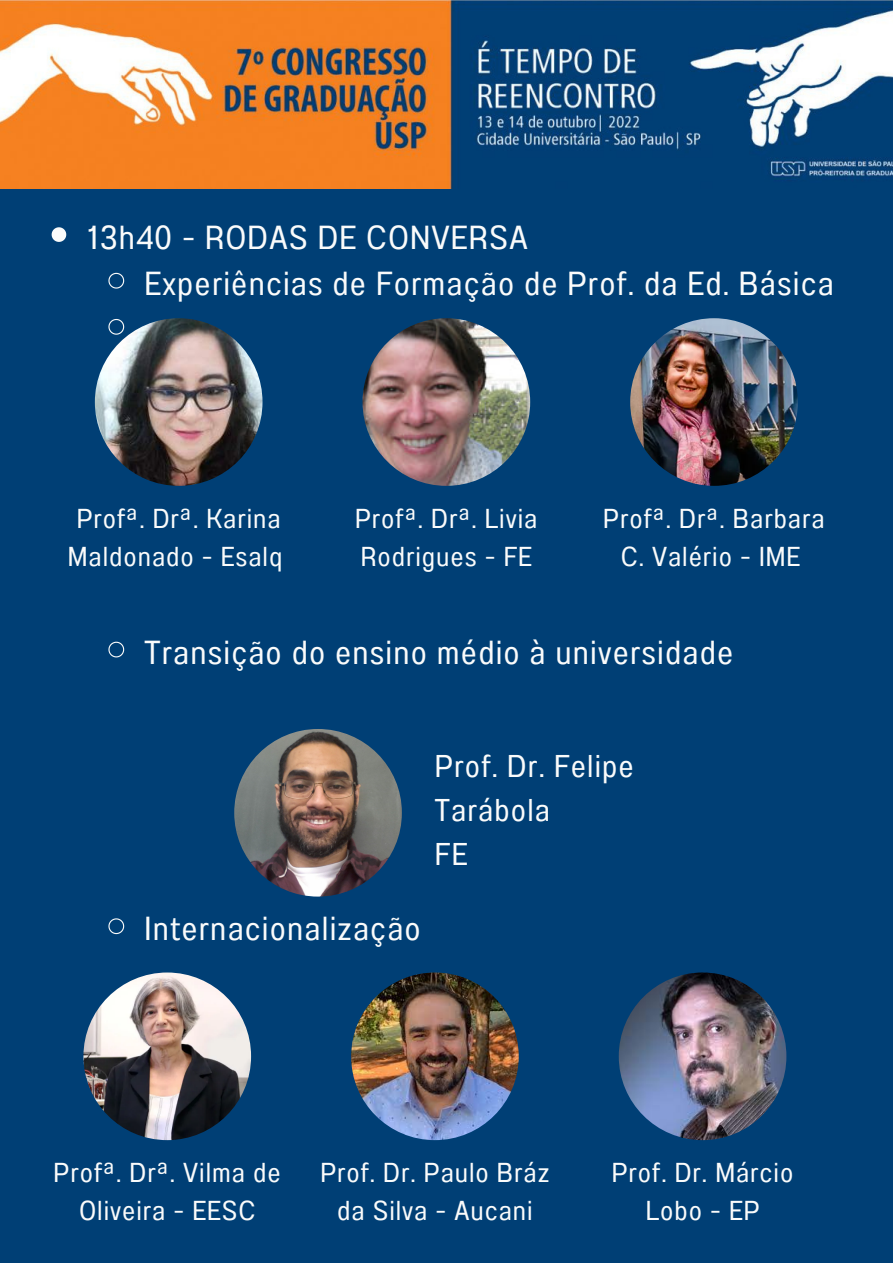
<style>
.page{position:relative;width:893px;height:1264px;background:#fff}
.page>*{position:absolute;margin:0;border:0;box-sizing:border-box;transform-origin:0 0}
.t1{font:33.3px/46px "Anantason Wd 75";letter-spacing:.035em;color:#fafbfb}
.t2{font:31.5px/43.8px "Anantason Wd 75";letter-spacing:.035em;color:#fafbfb}
.t3{font:27.3px/38.1px "Anantason Wd 75";letter-spacing:.035em;color:#fafbfb;text-align:center}
</style>
<div class="page">
<div style="left:0;top:0;width:892px;height:1262px;background:#003f75"></div>
<img style="left:0;top:0;width:892px;height:189px">
<svg style="left:52px;top:227px;width:14px;height:15px"></svg>
<svg style="left:108px;top:272px;width:17px;height:17px"></svg>
<svg style="left:108px;top:319px;width:17px;height:16px"></svg>
<svg style="left:108px;top:641px;width:17px;height:17px"></svg>
<svg style="left:108px;top:918px;width:17px;height:16px"></svg>
<img style="left:95px;top:318px;width:167px;height:168px;border-radius:50%">
<img style="left:362px;top:318px;width:168px;height:168px;border-radius:50%">
<img style="left:630px;top:318px;width:167px;height:168px;border-radius:50%">
<img style="left:234px;top:729px;width:168px;height:167px;border-radius:50%">
<img style="left:83px;top:972px;width:168px;height:168px;border-radius:50%">
<img style="left:351px;top:972px;width:167px;height:168px;border-radius:50%">
<img style="left:618px;top:972px;width:168px;height:168px;border-radius:50%">
<p class="t1" style="left:145px;top:214px;width:690px;text-indent:-57px">13h40 - RODAS DE CONVERSA<br>Experiências de Formação de Prof. da Ed. Básica</p>
<p class="t3" style="left:68px;top:499px;width:216px">Profª. Drª. Karina<br>Maldonado - Esalq</p>
<p class="t3" style="left:355px;top:499px;width:184px;text-align:left">Profª. Drª. Livia<br>Rodrigues - FE</p>
<p class="t3" style="left:603px;top:499px;width:223px">Profª. Drª. Barbara<br>C. Valério - IME</p>
<p class="t1" style="left:145px;top:629px;width:590px">Transição do ensino médio à universidade</p>
<p class="t2" style="left:435px;top:744px;width:200px">Prof. Dr. Felipe<br>Tarábola<br>FE</p>
<p class="t1" style="left:145px;top:905px;width:277px">Internacionalização</p>
<p class="t3" style="left:54px;top:1153px;width:229px">Profª. Drª. Vilma de<br>Oliveira - EESC</p>
<p class="t3" style="left:320px;top:1153px;width:230px">Prof. Dr. Paulo Bráz da Silva - Aucani</p>
<p class="t3" style="left:611px;top:1153px;width:183px">Prof. Dr. Márcio<br>Lobo - EP</p>
</div>
